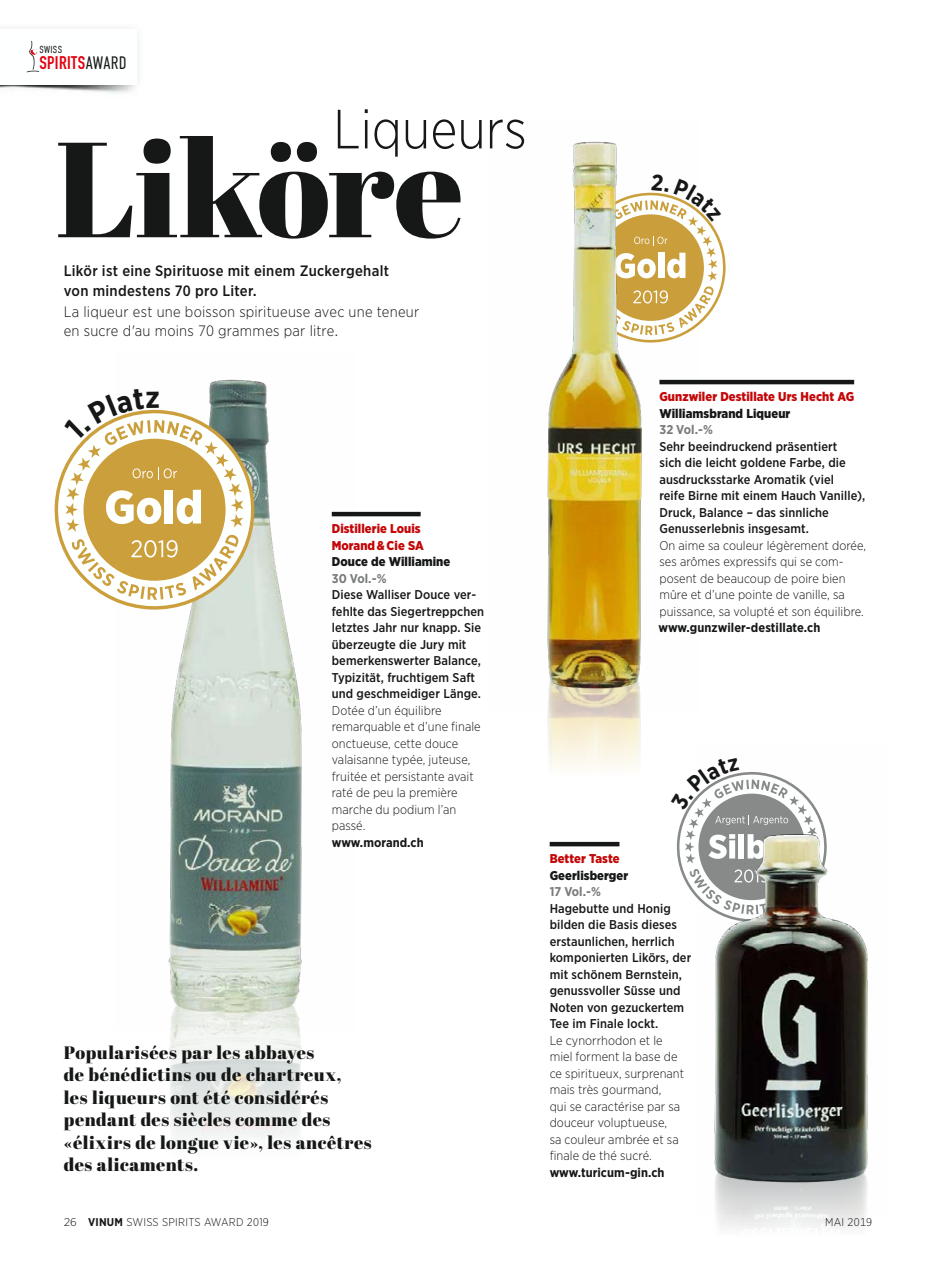
<style>
.page{position:relative;width:936px;height:1263px;background:#fff}
.page>*{position:absolute;margin:0;border:0;box-sizing:border-box;transform-origin:0 0}
.t1{font:135px "Abril Fatface";letter-spacing:-.005em;color:#161717}
.t2{font:300 55.2px "Gotham Narrow";color:#161717}
.t3{font:18px/22.5px "Abril Fatface";letter-spacing:.03em;color:#161717}
.t4{font:700 18px "DIN Condensed";letter-spacing:.02em;color:#e2010e}
.t5{font:300 15px/19.5px "Gotham Narrow";letter-spacing:.015em;color:#161717}
.t6{font:500 15px/19.5px "Gotham Narrow";letter-spacing:.015em;color:#161717}
.t7{font:500 12.75px/16.5px "Gotham Narrow";letter-spacing:.005em;color:#161717}
.t8{font:300 12.75px/16.5px "Gotham Narrow";letter-spacing:.005em;color:#161717}
.t9{font:900 12.75px/16.5px "Gotham Narrow";letter-spacing:.005em;color:#c40708}
.t10{font:700 12.75px "Gotham Narrow";letter-spacing:.005em;color:#161717}
.t11{font:900 12.75px "Gotham Narrow";letter-spacing:.005em;color:#161717}
.t12{font:700 12.75px "Gotham Narrow";letter-spacing:.005em;color:#797b7b}
.t13{font:300 11.25px "Gotham Narrow";letter-spacing:.02em;color:#161717;scale:1.1 1}
.t14{font:300 11.25px "Gotham Narrow";letter-spacing:.02em;color:#161717}
.t15{font:300 10.2px "DIN Condensed";letter-spacing:.03em;color:#161717}
.s1{font-weight:300;color:#161717}
.s2{font-weight:700}
</style>
<div class="page">
<img style="left:168px;top:379px;width:188px;height:600px">
<img style="left:169px;top:979px;width:133px;height:161px">
<img style="left:547px;top:711px;width:94px;height:136px">
<img style="left:547px;top:141px;width:151px;height:570px">
<img style="left:713px;top:837px;width:156px;height:376px">
<hr style="left:659px;top:380px;width:195px;height:4px;background:#161717">
<hr style="left:549px;top:842px;width:70px;height:4px;background:#161717">
<hr style="left:332px;top:512px;width:88px;height:4px;background:#161717">
<img style="left:0;top:85px;width:135px;height:9px">
<svg style="left:27px;top:41px;width:12px;height:31px"></svg>
<svg style="left:55px;top:388px;width:199px;height:222px"></svg>
<svg style="left:575px;top:174px;width:150px;height:168px"></svg>
<svg style="left:676px;top:772px;width:150px;height:150px"></svg>
<p class="t15" style="left:39px;top:44px;width:24px">SWISS</p>
<h3 class="t4" style="left:39px;top:52px;width:89px">SPIRITS<span class="s1">AWARD</span></h3>
<h2 class="t2" style="left:333px;top:95px;width:195px">Liqueurs</h2>
<h1 class="t1" style="left:55px;top:94px;width:410px">Liköre</h1>
<p class="t6" style="left:64px;top:261px;width:327px">Likör ist eine Spirituose mit einem Zuckergehalt von mindestens 70 pro Liter.</p>
<p class="t5" style="left:64px;top:301px;width:357px">La liqueur est une boisson spiritueuse avec une teneur en sucre d'au moins 70 grammes par litre.</p>
<p class="t9" style="left:332px;top:520px;width:94px">Distillerie Louis<br>Morand &amp; Cie SA</p>
<p class="t11" style="left:332px;top:553px;width:120px">Douce de Williamine</p>
<p class="t12" style="left:332px;top:570px;width:56px">30 Vol.-%</p>
<p class="t7" style="left:332px;top:586px;width:154px">Diese Walliser Douce ver&shy;fehlte das Siegertreppchen letztes Jahr nur knapp. Sie überzeugte die Jury mit bemerkenswerter Balance,<br>Typizität, fruchtigem Saft und geschmeidiger Länge.</p>
<p class="t8" style="left:332px;top:702px;width:150px">Dotée d’un équilibre remarquable et d’une finale onctueuse, cette douce valaisanne typée, juteuse, fruitée et persistante avait raté de peu la première marche du podium l’an passé.</p>
<p class="t10" style="left:332px;top:834px;width:93px">www.morand.ch</p>
<h3 class="t3" style="left:64px;top:1040px;width:309px">Popularisées par les abbayes<br>de bénédictins ou de chartreux,<br>les liqueurs ont été considérés pendant des siècles comme des «élixirs de longue vie», les ancêtres des alicaments.</h3>
<p class="t9" style="left:659px;top:388px;width:196px">Gunzwiler Destillate Urs Hecht AG</p>
<p class="t11" style="left:659px;top:405px;width:132px">Williamsbrand Liqueur</p>
<p class="t12" style="left:659px;top:422px;width:55px">32 Vol.-%</p>
<p class="t7" style="left:659px;top:438px;width:207px">Sehr beeindruckend präsentiert<br>sich die leicht goldene Farbe, die ausdrucksstarke Aromatik (viel<br>reife Birne mit einem Hauch Vanille),<br>Druck, Balance – das sinnliche<br>Genusserlebnis insgesamt.</p>
<p class="t8" style="left:659px;top:537px;width:208px">On aime sa couleur légèrement dorée, ses arômes expressifs qui se com&shy;posent de beaucoup de poire bien mûre et d’une pointe de vanille, sa puissance, sa volupté et son équilibre.</p>
<p class="t10" style="left:658px;top:620px;width:163px">www.gunzwiler-destillate.ch</p>
<p class="t9" style="left:549px;top:850px;width:71px">Better Taste</p>
<p class="t11" style="left:549px;top:867px;width:80px">Geerlisberger</p>
<p class="t12" style="left:549px;top:884px;width:53px">17 Vol.-%</p>
<p class="t7" style="left:549px;top:900px;width:143px">Hagebutte und Honig bilden die Basis dieses erstaunlichen, herrlich komponierten Likörs, der mit schönem Bernstein, genussvoller Süsse und<br>Noten von gezuckertem<br>Tee im Finale lockt.</p>
<p class="t8" style="left:549px;top:1032px;width:136px">Le cynorrhodon et le miel forment la base de ce spiritueux, surprenant mais très gourmand,<br>qui se caractérise par sa douceur voluptueuse,<br>sa couleur ambrée et sa finale de thé sucré.</p>
<p class="t10" style="left:549px;top:1164px;width:116px">www.turicum-gin.ch</p>
<p class="t13" style="left:64px;top:1215px;width:188px">26 <span class="s2">VINUM</span> SWISS SPIRITS AWARD 2019</p>
<p class="t14" style="left:825px;top:1215px;width:49px">MAI 2019</p>
</div>
